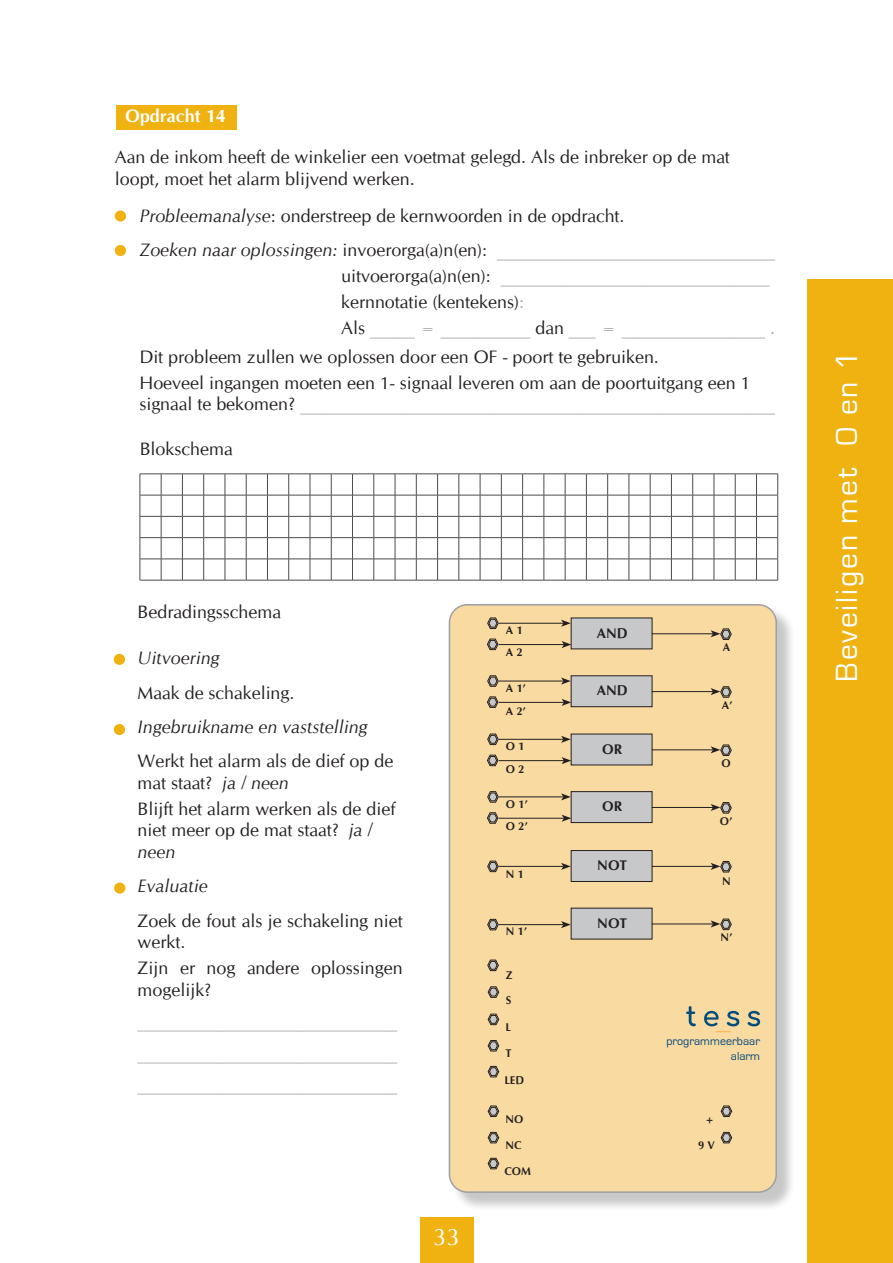
<style>
.page{position:relative;width:893px;height:1263px;background:#fff}
.page>*{position:absolute;margin:0;border:0;box-sizing:border-box;transform-origin:0 0}
.t1{font:31.5px "Eurostile";letter-spacing:.06em;color:#fff}
.t2{font:24px "CG Omega";color:#fff}
.t3{font:18px/21.6px "CG Omega";color:#231f20}
.t4{font:18px/31.5px "CG Omega";color:#a8a9ad;text-align:justify}
.t5{font:italic 18px "CG Omega";color:#231f20}
.Standaard{font:700 18px "CG Omega";color:#fff}
.t6{font:700 13.95px "CG Omega";color:#231f20}
.t7{font:12px/14.4px "Eurostile";color:#00467e;text-align:right}
.t8{font:700 11.1px "CG Omega";color:#231f20}
.s1{font-style:italic}
.s2{font-style:italic;color:#231f20}
.s3{color:#231f20}
.s4{color:#a8a9ad}
</style>
<div class="page">
<div style="left:420px;top:1217px;width:53px;height:46px;background:#efb211"></div>
<div style="left:807px;top:279px;width:86px;height:984px;background:#efb211"></div>
<svg style="left:140px;top:474px;width:638px;height:107px"></svg>
<div style="left:114px;top:654px;width:11px;height:11px;background:#efb211;border-radius:50%"></div>
<div style="left:114px;top:724px;width:11px;height:11px;background:#efb211;border-radius:50%"></div>
<div style="left:114px;top:882px;width:11px;height:12px;background:#efb211;border-radius:50%"></div>
<div style="left:451px;top:606px;width:344px;height:605px;background:#231f20;opacity:.25"></div>
<div style="left:449px;top:605px;width:327px;height:587px;background:#f9dba1;border-radius:18px"></div>
<div style="left:449px;top:604px;width:328px;height:589px;border:2px solid #9d9fa2;border-radius:18px"></div>
<div style="left:571px;top:676px;width:81px;height:31px;background:#c7c8ca"></div>
<div style="left:571px;top:675px;width:81px;height:32px;border:1px solid #231f20"></div>
<hr style="left:499px;top:681px;width:64px;height:1px;background:#231f20">
<svg style="left:561px;top:677px;width:10px;height:8px"></svg>
<hr style="left:499px;top:702px;width:65px;height:1px;background:#231f20">
<svg style="left:562px;top:699px;width:9px;height:7px"></svg>
<hr style="left:652px;top:691px;width:61px;height:1px;background:#231f20">
<svg style="left:711px;top:686px;width:21px;height:12px"></svg>
<svg style="left:487px;top:675px;width:12px;height:12px"></svg>
<svg style="left:487px;top:696px;width:12px;height:12px"></svg>
<div style="left:571px;top:734px;width:81px;height:31px;background:#c7c8ca"></div>
<hr style="left:499px;top:739px;width:64px;height:1px;background:#231f20">
<svg style="left:561px;top:736px;width:10px;height:7px"></svg>
<hr style="left:499px;top:760px;width:65px;height:1px;background:#231f20">
<svg style="left:562px;top:757px;width:9px;height:7px"></svg>
<hr style="left:652px;top:749px;width:61px;height:1px;background:#231f20">
<svg style="left:711px;top:744px;width:21px;height:12px"></svg>
<svg style="left:487px;top:733px;width:12px;height:12px"></svg>
<svg style="left:487px;top:754px;width:12px;height:13px"></svg>
<div style="left:571px;top:792px;width:81px;height:30px;background:#c7c8ca"></div>
<div style="left:571px;top:791px;width:81px;height:32px;border:1px solid #231f20"></div>
<hr style="left:499px;top:796px;width:64px;height:1px;background:#231f20">
<svg style="left:561px;top:793px;width:10px;height:7px"></svg>
<hr style="left:499px;top:818px;width:65px;height:1px;background:#231f20">
<svg style="left:562px;top:815px;width:9px;height:7px"></svg>
<hr style="left:652px;top:807px;width:61px;height:1px;background:#231f20">
<svg style="left:711px;top:802px;width:21px;height:12px"></svg>
<svg style="left:487px;top:791px;width:12px;height:12px"></svg>
<svg style="left:487px;top:812px;width:12px;height:12px"></svg>
<div style="left:571px;top:850px;width:81px;height:31px;background:#c7c8ca"></div>
<div style="left:571px;top:850px;width:81px;height:32px;border:1px solid #231f20"></div>
<hr style="left:499px;top:866px;width:64px;height:1px;background:#231f20">
<svg style="left:561px;top:863px;width:10px;height:7px"></svg>
<hr style="left:652px;top:866px;width:61px;height:1px;background:#231f20">
<svg style="left:711px;top:861px;width:21px;height:12px"></svg>
<svg style="left:487px;top:860px;width:12px;height:12px"></svg>
<div style="left:571px;top:908px;width:81px;height:31px;background:#c7c8ca"></div>
<hr style="left:499px;top:924px;width:64px;height:1px;background:#231f20">
<svg style="left:561px;top:921px;width:10px;height:7px"></svg>
<hr style="left:652px;top:923px;width:61px;height:1px;background:#231f20">
<svg style="left:711px;top:918px;width:21px;height:12px"></svg>
<svg style="left:487px;top:918px;width:12px;height:13px"></svg>
<svg style="left:487px;top:959px;width:12px;height:12px"></svg>
<svg style="left:487px;top:986px;width:13px;height:12px"></svg>
<svg style="left:487px;top:1013px;width:13px;height:12px"></svg>
<svg style="left:487px;top:1040px;width:13px;height:12px"></svg>
<svg style="left:487px;top:1065px;width:13px;height:13px"></svg>
<svg style="left:487px;top:1105px;width:13px;height:12px"></svg>
<svg style="left:487px;top:1131px;width:13px;height:13px"></svg>
<svg style="left:487px;top:1157px;width:13px;height:13px"></svg>
<svg style="left:720px;top:1105px;width:13px;height:12px"></svg>
<svg style="left:720px;top:1131px;width:13px;height:13px"></svg>
<div style="left:571px;top:618px;width:81px;height:31px;background:#c7c8ca"></div>
<hr style="left:499px;top:623px;width:64px;height:1px;background:#231f20">
<svg style="left:561px;top:620px;width:10px;height:7px"></svg>
<hr style="left:499px;top:644px;width:65px;height:1px;background:#231f20">
<svg style="left:562px;top:641px;width:9px;height:7px"></svg>
<hr style="left:652px;top:633px;width:61px;height:1px;background:#231f20">
<svg style="left:711px;top:628px;width:21px;height:12px"></svg>
<svg style="left:487px;top:617px;width:12px;height:12px"></svg>
<svg style="left:487px;top:638px;width:12px;height:12px"></svg>
<div style="left:116px;top:105px;width:120px;height:24px;background:#efb211"></div>
<div style="left:115px;top:210px;width:11px;height:12px;background:#efb211;border-radius:50%"></div>
<div style="left:115px;top:245px;width:11px;height:11px;background:#efb211;border-radius:50%"></div>
<svg style="left:686px;top:1006px;width:10px;height:20px"></svg>
<svg style="left:748px;top:1011px;width:12px;height:15px"></svg>
<svg style="left:704px;top:1011px;width:35px;height:21px"></svg>
<p class="Standaard" style="left:125px;top:105px;width:102px">Opdracht 14</p>
<p class="t3" style="left:115px;top:146px;width:617px">Aan de inkom heeft de winkelier een voetmat gelegd. Als de inbreker op de mat loopt, moet het alarm blijvend werken.</p>
<p class="t3" style="left:139px;top:205px;width:487px"><span class="s1">Probleemanalyse</span>: onderstreep de kernwoorden in de opdracht.</p>
<p class="t4" style="left:139px;top:235px;width:637px"><span class="s2">Zoeken naar oplossingen:</span> <span class="s3">invoerorga(a)n(en):</span> _______________________________</p>
<p class="t4" style="left:341px;top:260px;width:430px"><span class="s3">uitvoerorga(a)n(en):</span> ______________________________</p>
<p class="t3" style="left:341px;top:291px;width:184px">kernnotatie (kentekens)<span class="s4">:</span></p>
<p class="t4" style="left:341px;top:312px;width:435px"><span class="s3">Als</span> _____ = __________ <span class="s3">dan</span> ___ = ________________ .</p>
<p class="t3" style="left:139px;top:347px;width:521px">Dit probleem zullen we oplossen door een OF - poort te gebruiken.</p>
<p class="t3" style="left:139px;top:372px;width:637px">Hoeveel ingangen moeten een 1- signaal leveren om aan de poortuitgang een 1 signaal te bekomen? <span class="s4">_____________________________________________________</span></p>
<p class="t3" style="left:140px;top:438px;width:94px">Blokschema</p>
<p class="t3" style="left:138px;top:602px;width:145px">Bedradingsschema</p>
<p class="t5" style="left:138px;top:647px;width:83px">Uitvoering</p>
<p class="t3" style="left:138px;top:682px;width:158px">Maak de schakeling.</p>
<p class="t5" style="left:138px;top:716px;width:231px">Ingebruikname en vaststelling</p>
<p class="t3" style="left:138px;top:751px;width:257px">Werkt het alarm als de dief op de mat staat? <span class="s1">ja / neen</span></p>
<p class="t3" style="left:138px;top:798px;width:259px">Blijft het alarm werken als de dief niet meer op de mat staat? <span class="s1">ja / neen</span></p>
<p class="t5" style="left:138px;top:875px;width:72px">Evaluatie</p>
<p class="t3" style="left:138px;top:910px;width:267px">Zoek de fout als je schakeling niet werkt.</p>
<p class="t3" style="left:138px;top:957px;width:266px">Zijn er nog andere oplossingen mogelijk?</p>
<p class="t4" style="left:138px;top:1006px;width:261px">_____________________________ _____________________________ _____________________________</p>
<h2 class="t2" style="left:433px;top:1223px;width:28px">33</h2>
<p class="t8" style="left:506px;top:623px;width:18px">A 1</p>
<p class="t6" style="left:597px;top:624px;width:32px">AND</p>
<p class="t8" style="left:506px;top:645px;width:18px">A 2</p>
<p class="t8" style="left:506px;top:681px;width:21px">A 1’</p>
<p class="t6" style="left:597px;top:682px;width:32px">AND</p>
<p class="t8" style="left:506px;top:705px;width:21px">A 2’</p>
<p class="t8" style="left:506px;top:739px;width:20px">O 1</p>
<p class="t6" style="left:602px;top:740px;width:22px">OR</p>
<p class="t8" style="left:506px;top:762px;width:20px">O 2</p>
<p class="t8" style="left:506px;top:797px;width:23px">O 1’</p>
<p class="t6" style="left:602px;top:798px;width:22px">OR</p>
<p class="t8" style="left:506px;top:820px;width:23px">O 2’</p>
<p class="t8" style="left:506px;top:867px;width:19px">N 1</p>
<p class="t8" style="left:506px;top:925px;width:22px">N 1’</p>
<p class="t8" style="left:506px;top:968px;width:8px">Z</p>
<p class="t8" style="left:506px;top:993px;width:7px">S</p>
<p class="t8" style="left:505px;top:1020px;width:7px">L</p>
<p class="t8" style="left:505px;top:1046px;width:8px">T</p>
<p class="t8" style="left:504px;top:1073px;width:21px">LED</p>
<p class="t8" style="left:505px;top:1112px;width:19px">NO</p>
<p class="t8" style="left:505px;top:1138px;width:18px">NC</p>
<p class="t8" style="left:504px;top:1164px;width:28px">COM</p>
<p class="t6" style="left:597px;top:856px;width:32px">NOT</p>
<p class="t6" style="left:597px;top:914px;width:32px">NOT</p>
<p class="t8" style="left:723px;top:640px;width:9px">A</p>
<p class="t8" style="left:722px;top:698px;width:12px">A’</p>
<p class="t8" style="left:722px;top:756px;width:11px">O</p>
<p class="t8" style="left:720px;top:814px;width:14px">O’</p>
<p class="t8" style="left:722px;top:874px;width:10px">N</p>
<p class="t8" style="left:720px;top:930px;width:13px">N’</p>
<p class="t7" style="left:666px;top:1034px;width:95px">programmeerbaar alarm</p>
<p class="t8" style="left:705px;top:1112px;width:11px">+</p>
<p class="t8" style="left:698px;top:1138px;width:18px">9 V</p>
<h1 class="t1" style="left:830px;top:682px;width:333px;rotate:-90deg">Beveiligen met 0 en 1</h1>
</div>
